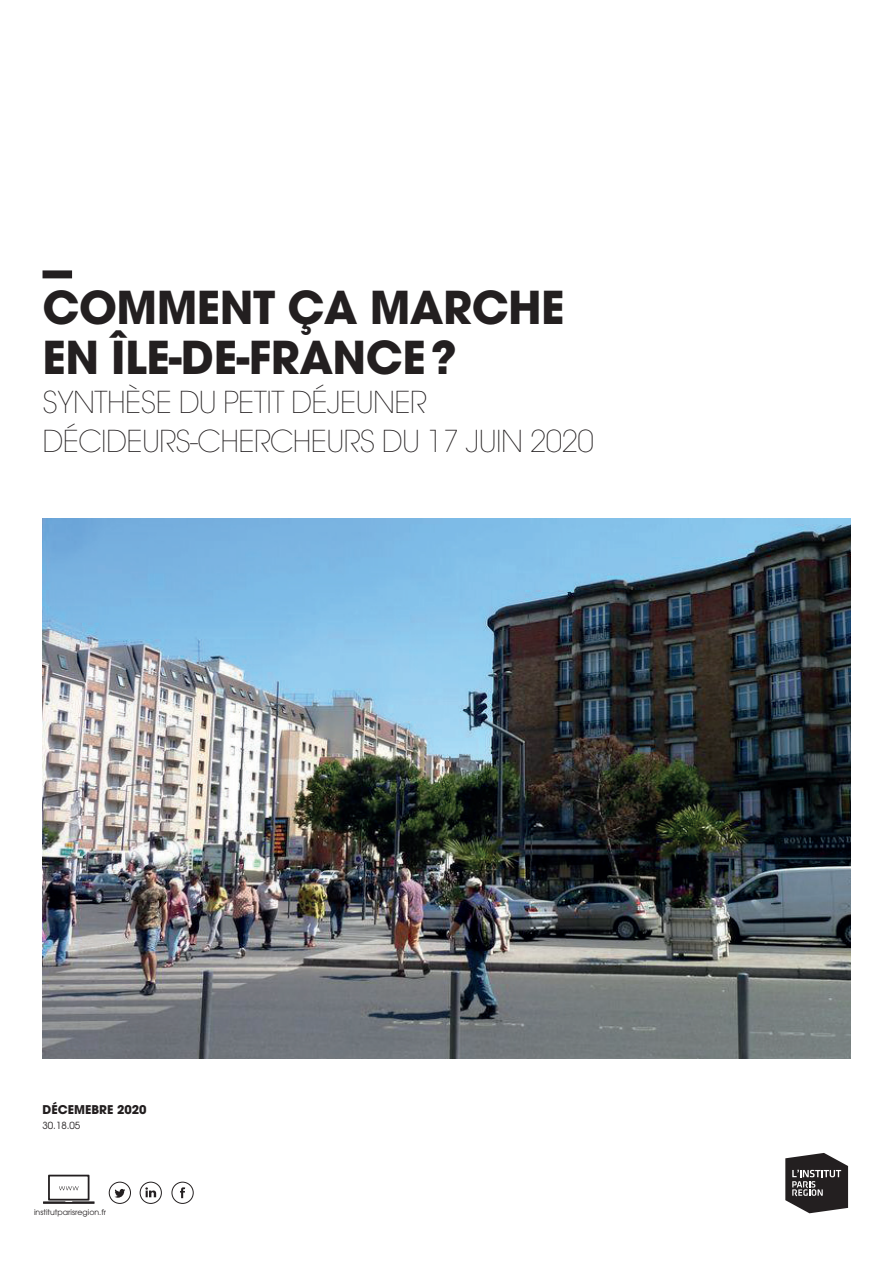
<style>
.page{position:relative;width:893px;height:1263px;background:#fff}
.page>*{position:absolute;margin:0;border:0;box-sizing:border-box;transform-origin:0 0}
.t1{font:700 45px/49.5px "Avant Garde";letter-spacing:-.01em;color:#231f20}
.t2{font:200 30px/39px "Avant Garde";letter-spacing:-.02em;color:#231f20}
.t3{font:700 12px "Avant Garde";color:#231f20}
.t4{font:9.75px "Avant Garde";color:#231f20}
.t5{font:7.8px "Avant Garde";color:#231f20}
</style>
<div class="page">
<div style="left:43px;top:270px;width:29px;height:8px;background:#231f20"></div>
<img style="left:43px;top:519px;width:807px;height:540px">
<div style="left:48px;top:1175px;width:41px;height:25px;border:2px solid #231f20"></div>
<svg style="left:43px;top:1201px;width:52px;height:3px"></svg>
<svg style="left:59px;top:1186px;width:20px;height:4px"></svg>
<div style="left:109px;top:1182px;width:22px;height:22px;border:1px solid #231f20;border-radius:50%"></div>
<svg style="left:114px;top:1189px;width:11px;height:9px"></svg>
<div style="left:172px;top:1182px;width:22px;height:22px;border:1px solid #231f20;border-radius:50%"></div>
<svg style="left:180px;top:1187px;width:5px;height:11px"></svg>
<div style="left:140px;top:1182px;width:22px;height:22px;border:1px solid #231f20;border-radius:50%"></div>
<svg style="left:145px;top:1187px;width:11px;height:10px"></svg>
<svg style="left:785px;top:1153px;width:63px;height:60px"></svg>
<h1 class="t1" style="left:43px;top:283px;width:524px">COMMENT ÇA MARCHE<br>EN ÎLE-DE-FRANCE?</h1>
<p class="t2" style="left:43px;top:383px;width:553px">SYNTHÈSE DU PETIT DÉJEUNER<br>DÉCIDEURS-CHERCHEURS DU 17 JUIN 2020</p>
<p class="t3" style="left:43px;top:1101px;width:106px">DÉCEMEBRE 2020</p>
<p class="t4" style="left:43px;top:1119px;width:39px">30.18.05</p>
<p class="t5" style="left:34px;top:1207px;width:74px">institutparisregion.fr</p>
</div>
